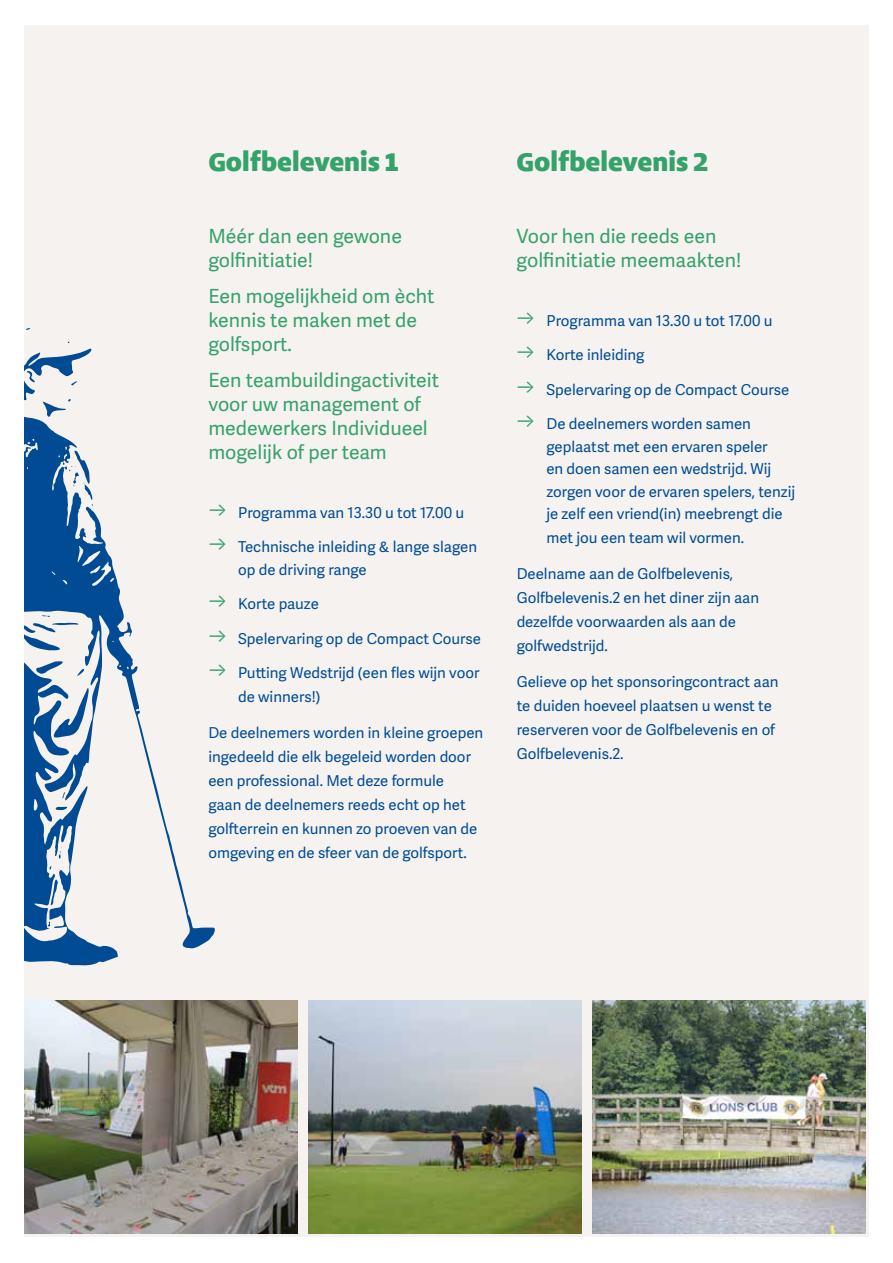
<style>
.page{position:relative;width:893px;height:1263px;background:#fff}
.page>*{position:absolute;margin:0;border:0;box-sizing:border-box;transform-origin:0 0}
.t1{font:100 27px "Mae Variable";color:#35a26a}
.t2{font:19.5px/24px "Adelle Sans";color:#35a26a}
.t3{font:15px/24px "Adelle Sans";color:#004b93}
.s1{font-family:"Mae Variable";font-weight:100;font-size:24px;color:#35a26a}
</style>
<div class="page">
<div style="left:24px;top:26px;width:844px;height:1211px;background:#f5f2f0"></div>
<svg style="left:24px;top:417px;width:191px;height:548px"></svg>
<svg style="left:54px;top:688px;width:35px;height:49px"></svg>
<svg style="left:36px;top:661px;width:27px;height:13px"></svg>
<svg style="left:24px;top:623px;width:54px;height:28px"></svg>
<svg style="left:56px;top:807px;width:11px;height:3px"></svg>
<svg style="left:77px;top:669px;width:7px;height:7px"></svg>
<svg style="left:62px;top:792px;width:3px;height:6px"></svg>
<svg style="left:42px;top:615px;width:8px;height:2px"></svg>
<svg style="left:24px;top:342px;width:68px;height:75px"></svg>
<svg style="left:52px;top:447px;width:41px;height:59px"></svg>
<svg style="left:24px;top:825px;width:49px;height:117px"></svg>
<img style="left:24px;top:1000px;width:273px;height:233px">
<img style="left:308px;top:1000px;width:273px;height:233px">
<img style="left:592px;top:1000px;width:273px;height:233px">
<h1 class="t1" style="left:208px;top:143px;width:192px">Golfbelevenis 1</h1>
<h2 class="t2" style="left:208px;top:225px;width:195px">Méér dan een gewone golfinitiatie!</h2>
<h2 class="t2" style="left:208px;top:285px;width:228px">Een mogelijkheid om ècht kennis te maken met de golfsport.</h2>
<h2 class="t2" style="left:208px;top:369px;width:232px">Een teambuildingactiviteit voor uw management of medewerkers Individueel mogelijk of per team</h2>
<p class="t3" style="left:208px;top:501px;width:257px"><span class="s1">→</span> Programma van 13.30 u tot 17.00 u</p>
<p class="t3" style="left:238px;top:536px;width:240px;line-height:22.5px;text-indent:-30px"><span class="s1">→</span> Technische inleiding &amp; lange slagen op de driving range</p>
<p class="t3" style="left:208px;top:592px;width:112px"><span class="s1">→</span> Korte pauze</p>
<p class="t3" style="left:208px;top:627px;width:274px"><span class="s1">→</span> Spelervaring op de Compact Course</p>
<p class="t3" style="left:238px;top:661px;width:243px;text-indent:-30px"><span class="s1">→</span> Putting Wedstrijd (een fles wijn voor de winners!)</p>
<p class="t3" style="left:208px;top:721px;width:276px">De deelnemers worden in kleine groepen ingedeeld die elk begeleid worden door een professional. Met deze formule<br>gaan de deelnemers reeds echt op het golfterrein en kunnen zo proeven van de omgeving en de sfeer van de golfsport.</p>
<h1 class="t1" style="left:517px;top:143px;width:193px">Golfbelevenis 2</h1>
<h2 class="t2" style="left:517px;top:225px;width:226px">Voor hen die reeds een golfinitiatie meemaakten!</h2>
<p class="t3" style="left:517px;top:309px;width:257px"><span class="s1">→</span> Programma van 13.30 u tot 17.00 u</p>
<p class="t3" style="left:517px;top:343px;width:129px"><span class="s1">→</span> Korte inleiding</p>
<p class="t3" style="left:517px;top:378px;width:274px"><span class="s1">→</span> Spelervaring op de Compact Course</p>
<p class="t3" style="left:546px;top:413px;width:250px;line-height:22.5px;text-indent:-30px"><span class="s1">→</span> De deelnemers worden samen geplaatst met een ervaren speler<br>en doen samen een wedstrijd. Wij zorgen voor de ervaren spelers, tenzij je zelf een vriend(in) meebrengt die</p>
<p class="t3" style="left:546px;top:526px;width:199px">met jou een team wil vormen.</p>
<p class="t3" style="left:517px;top:562px;width:244px">Deelname aan de Golfbelevenis,<br>Golfbelevenis.2 en het diner zijn aan dezelfde voorwaarden als aan de golfwedstrijd.</p>
<p class="t3" style="left:517px;top:670px;width:264px">Gelieve op het sponsoringcontract aan te duiden hoeveel plaatsen u wenst te reserveren voor de Golfbelevenis en of Golfbelevenis.2.</p>
</div>
